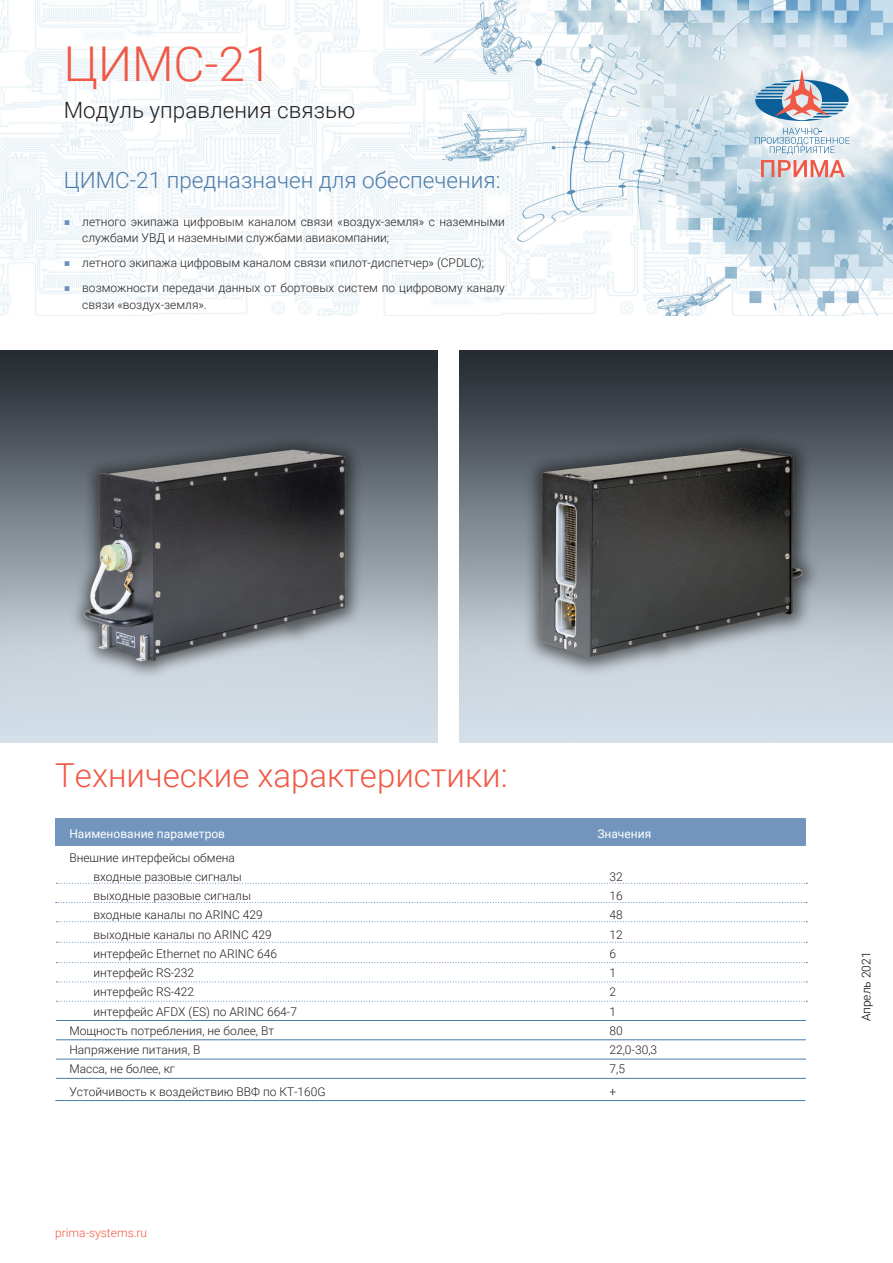
<style>
.page{position:relative;width:893px;height:1263px;background:#fff}
.page>*{position:absolute;margin:0;border:0;box-sizing:border-box;transform-origin:0 0}
.Заголовок_0{font:300 48px "Roboto";color:#f05946}
.Заголовок_1{font:300 33px "Roboto";color:#f05946}
.Заголово_2_-_Небесны{font:300 22.5px "Roboto";color:#4c7caa}
.Заголовок_2{font:300 22.5px "Roboto";color:#231f20}
.Таблица{font:300 12px/16.5px "Roboto";color:#231f20}
.Таблица-2{font:12px "Roboto";color:#fff}
.Основной{font:300 12px "Roboto";color:#f05946}
.Основной-2{font:300 12px "Roboto";color:#040503}
</style>
<div class="page">
<img style="left:0;top:0;width:893px;height:316px">
<svg style="left:755px;top:128px;width:95px;height:49px"></svg>
<svg style="left:755px;top:69px;width:94px;height:52px"></svg>
<div style="left:55px;top:818px;width:751px;height:27px;background:#7295bd"></div>
<hr style="left:56px;top:1020px;width:750px;height:1px;background:#4c7caa">
<hr style="left:56px;top:1039px;width:750px;height:1px;background:#4c7caa">
<hr style="left:56px;top:1059px;width:750px;height:1px;background:#4c7caa">
<hr style="left:56px;top:1078px;width:750px;height:1px;background:#4c7caa">
<svg style="left:56px;top:1001px;width:751px;height:1px"></svg>
<svg style="left:56px;top:981px;width:751px;height:1px"></svg>
<svg style="left:56px;top:962px;width:751px;height:1px"></svg>
<svg style="left:56px;top:942px;width:751px;height:1px"></svg>
<svg style="left:56px;top:902px;width:751px;height:1px"></svg>
<svg style="left:56px;top:883px;width:751px;height:1px"></svg>
<svg style="left:56px;top:921px;width:751px;height:1px"></svg>
<hr style="left:55px;top:1100px;width:750px;height:1px;background:#4c7caa">
<img style="left:459px;top:350px;width:434px;height:392px">
<img style="left:0;top:350px;width:438px;height:392px">
<svg style="left:65px;top:220px;width:4px;height:5px"></svg>
<svg style="left:65px;top:261px;width:4px;height:5px"></svg>
<svg style="left:65px;top:286px;width:4px;height:5px"></svg>
<p class="Заголовок_0" style="left:64px;top:31px;width:209px">ЦИМС-21</p>
<p class="Заголовок_2" style="left:64px;top:94px;width:293px">Модуль управления связью</p>
<p class="Заголово_2_-_Небесны" style="left:64px;top:164px;width:438px">ЦИМС-21 предназначен для обеспечения:</p>
<p class="Таблица" style="left:82px;top:213px;width:424px">летного экипажа цифровым каналом связи «воздух-земля» с наземными службами УВД и наземными службами авиакомпании;</p>
<p class="Таблица" style="left:82px;top:254px;width:403px">летного экипажа цифровым каналом связи «пилот-диспетчер» (CPDLC);</p>
<p class="Таблица" style="left:82px;top:279px;width:424px">возможности передачи данных от бортовых систем по цифровому каналу связи «воздух-земля».</p>
<p class="Заголовок_1" style="left:55px;top:752px;width:454px">Технические характеристики:</p>
<p class="Таблица-2" style="left:69px;top:825px;width:157px">Наименование параметров</p>
<p class="Таблица-2" style="left:597px;top:825px;width:55px">Значения</p>
<p class="Таблица" style="left:69px;top:849px;width:167px">Внешние интерфейсы обмена</p>
<p class="Таблица" style="left:93px;top:868px;width:150px">входные разовые сигналы</p>
<p class="Таблица" style="left:609px;top:868px;width:15px">32</p>
<p class="Таблица" style="left:93px;top:887px;width:159px">выходные разовые сигналы</p>
<p class="Таблица" style="left:609px;top:887px;width:15px">16</p>
<p class="Таблица" style="left:93px;top:906px;width:171px">входные каналы по ARINC 429</p>
<p class="Таблица" style="left:609px;top:906px;width:15px">48</p>
<p class="Таблица" style="left:93px;top:926px;width:180px">выходные каналы по ARINC 429</p>
<p class="Таблица" style="left:609px;top:926px;width:15px">12</p>
<p class="Таблица" style="left:93px;top:945px;width:185px">интерфейс Ethernet по ARINC 646</p>
<p class="Таблица" style="left:609px;top:945px;width:8px">6</p>
<p class="Таблица" style="left:93px;top:964px;width:102px">интерфейс RS-232</p>
<p class="Таблица" style="left:609px;top:964px;width:8px">1</p>
<p class="Таблица" style="left:93px;top:983px;width:102px">интерфейс RS-422</p>
<p class="Таблица" style="left:609px;top:983px;width:8px">2</p>
<p class="Таблица" style="left:93px;top:1003px;width:205px">интерфейс AFDX (ES) по ARINC 664-7</p>
<p class="Таблица" style="left:609px;top:1003px;width:8px">1</p>
<p class="Таблица" style="left:69px;top:1022px;width:206px">Мощность потребления, не более, Вт</p>
<p class="Таблица" style="left:609px;top:1022px;width:15px">80</p>
<p class="Таблица" style="left:69px;top:1041px;width:133px">Напряжение питания, В</p>
<p class="Таблица" style="left:609px;top:1041px;width:49px">22,0-30,3</p>
<p class="Таблица" style="left:69px;top:1060px;width:107px">Масса, не более, кг</p>
<p class="Таблица" style="left:609px;top:1060px;width:17px">7,5</p>
<p class="Таблица" style="left:69px;top:1083px;width:258px">Устойчивость к воздействию ВВФ по КТ-160G</p>
<p class="Таблица" style="left:609px;top:1083px;width:8px">+</p>
<p class="Основной" style="left:55px;top:1224px;width:93px">prima-systems.ru</p>
<p class="Основной-2" style="left:858px;top:1021px;width:71px;rotate:-90deg">Апрель 2021</p>
</div>
